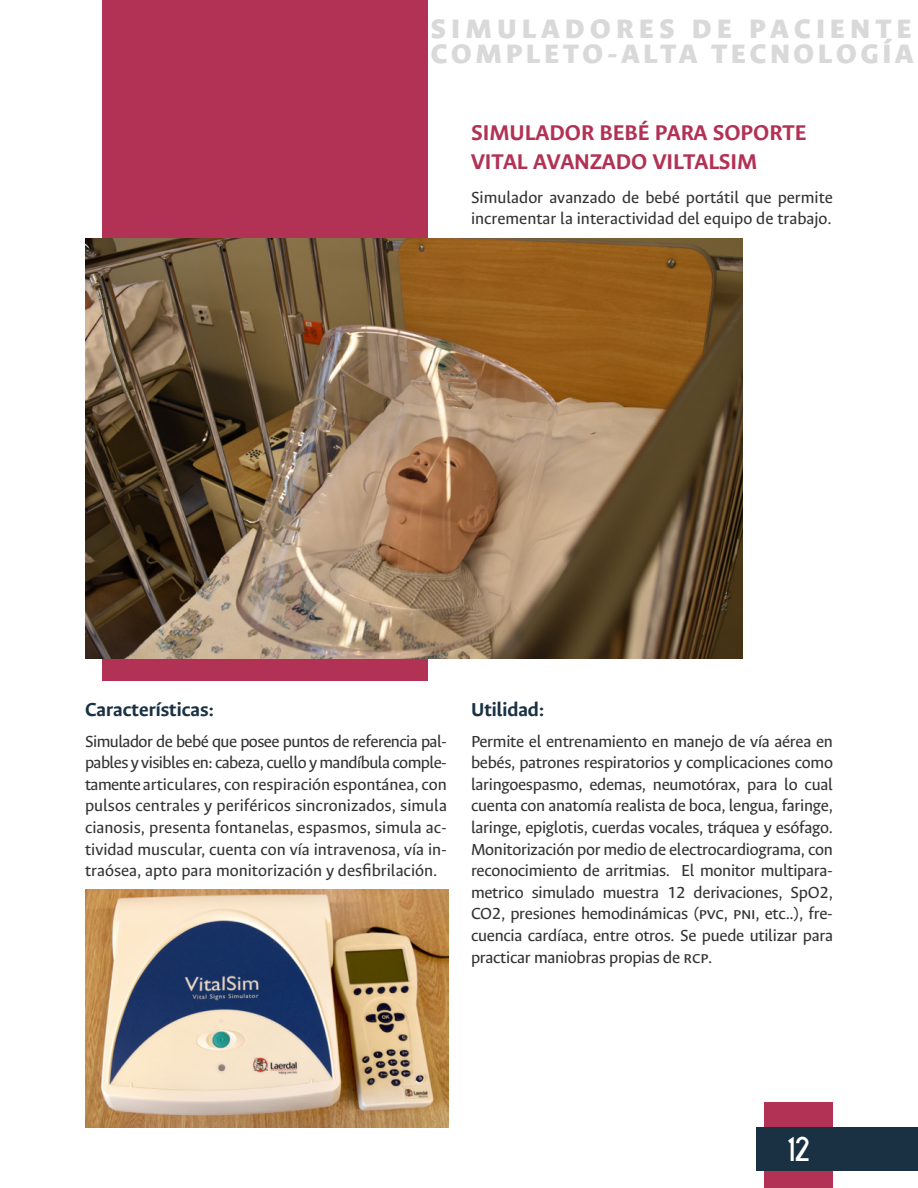
<style>
.page{position:relative;width:918px;height:1188px;background:#fff}
.page>*{position:absolute;margin:0;border:0;box-sizing:border-box;transform-origin:0 0}
.t1{font:900 30px/25.5px "Ancizar Sans";letter-spacing:.13em;color:#d9d9d9}
.t2{font:30px "Brassfield";color:#fff}
.t3{font:700 24px/28.8px "Ancizar Sans";color:#b23256}
.t4{font:700 21px "Ancizar Sans";color:#193142}
.t5{font:18px/21.6px "Ancizar Sans";color:#333;text-align:justify}
</style>
<div class="page">
<div style="left:102px;top:0;width:325px;height:681px;background:#b23256"></div>
<div style="left:765px;top:1103px;width:68px;height:85px;background:#b23256"></div>
<div style="left:756px;top:1127px;width:162px;height:44px;background:#193142"></div>
<img style="left:85px;top:238px;width:658px;height:420px">
<img style="left:85px;top:890px;width:363px;height:238px">
<h1 class="t1" style="left:431px;top:16px;width:484px">SIMULADORES DE PACIENTE<br>COMPLETO-ALTA TECNOLOGÍA</h1>
<h2 class="t3" style="left:471px;top:119px;width:337px">SIMULADOR BEBÉ PARA SOPORTE<br>VITAL AVANZADO VILTALSIM</h2>
<p class="t5" style="left:471px;top:187px;width:363px">Simulador avanzado de bebé portátil que permite incrementar la interactividad del equipo de trabajo.</p>
<p class="t4" style="left:85px;top:698px;width:130px">Características:</p>
<p class="t5" style="left:85px;top:730px;width:363px">Simulador de bebé que posee puntos de referencia pal&shy;pables y visibles en: cabeza, cuello y mandíbula comple&shy;tamente articulares, con respiración espontánea, con pulsos centrales y periféricos sincronizados, simula cianosis, presenta fontanelas, espasmos, simula ac&shy;tividad muscular, cuenta con vía intravenosa, vía in&shy;traósea, apto para monitorización y desfibrilación.</p>
<p class="t4" style="left:471px;top:698px;width:75px">Utilidad:</p>
<p class="t5" style="left:471px;top:730px;width:363px">Permite el entrenamiento en manejo de vía aérea en bebés, patrones respiratorios y complicaciones como laringoespasmo, edemas, neumotórax, para lo cual cuenta con anatomía realista de boca, lengua, faringe, laringe, epiglotis, cuerdas vocales, tráquea y esófago.<br>Monitorización por medio de electrocardiograma, con reconocimiento de arritmias. El monitor multipara&shy;metrico simulado muestra 12 derivaciones, SpO2, CO2, presiones hemodinámicas (PVC, PNI , etc..), fre&shy;cuencia cardíaca, entre otros. Se puede utilizar para practicar maniobras propias de RCP.</p>
<h1 class="t2" style="left:787px;top:1137px;width:24px">12</h1>
</div>
